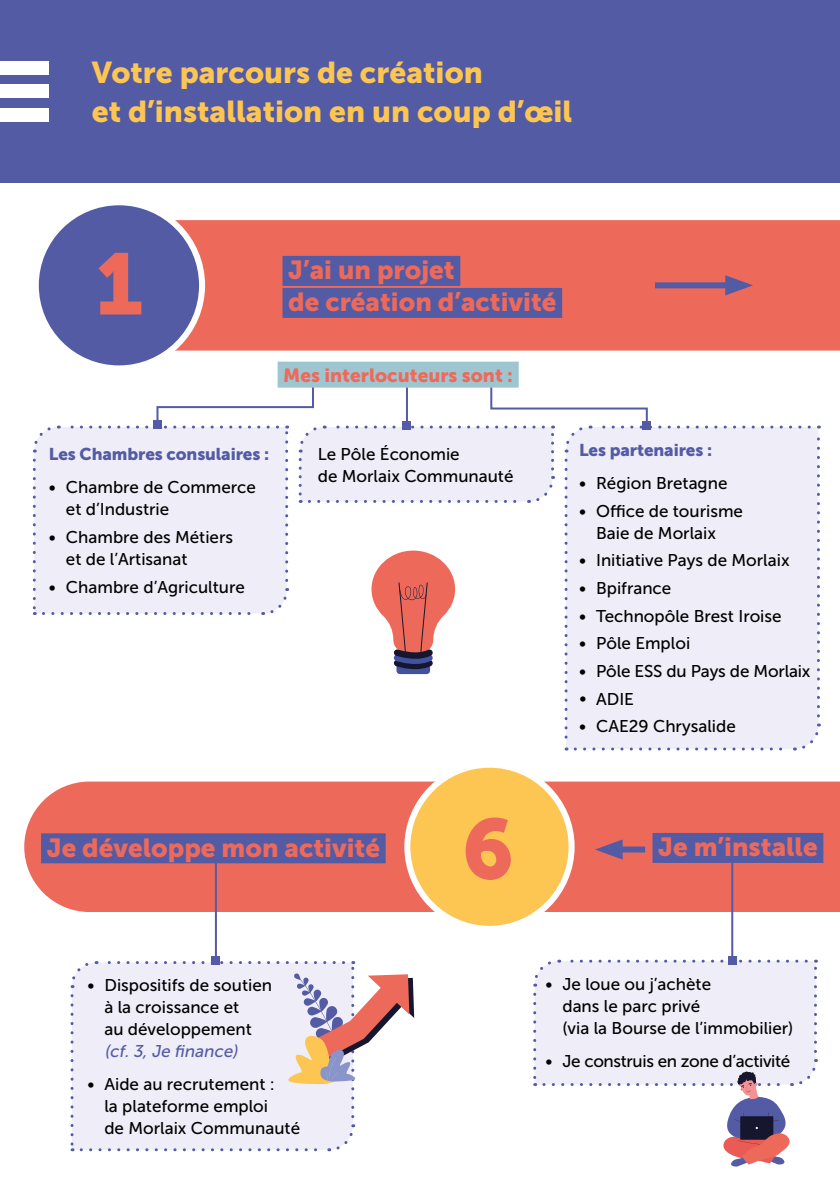
<style>
.page{position:relative;width:840px;height:1191px;background:#fff}
.page>*{position:absolute;margin:0;border:0;box-sizing:border-box;transform-origin:0 0}
.t1{font:86.2px "Museo Sans 900";color:#ed6a5b}
.t2{font:84.4px "Museo Sans 900";color:#ed6a5b}
.t3{font:30px/39px "Museo Sans 900";color:#fdc652}
.t4{font:26px/32px "Museo Sans 900";color:#ed6a5b}
.t5{font:19px "Museo Sans 900";color:#ed6a5b}
.t6{font:17px/22px "Museo Sans 500";color:#000}
.t7{font:17px "Museo Sans 900";letter-spacing:-.005em;color:#545ba5}
.t8{font:17px "Museo Sans 500";letter-spacing:-.02em;color:#000}
.t9{font:italic 17px "Museo Sans 500";color:#545ba5}
</style>
<div class="page">
<div style="left:0;top:0;width:839px;height:183px;background:#545ba5"></div>
<div style="left:0;top:61px;width:48px;height:13px;background:#fff"></div>
<div style="left:0;top:85px;width:48px;height:13px;background:#fff"></div>
<div style="left:0;top:109px;width:48px;height:13px;background:#fff"></div>
<div style="left:175px;top:220px;width:664px;height:130px;background:#ed6a5b"></div>
<div style="left:24px;top:781px;width:815px;height:131px;background:#ed6a5b"></div>
<div style="left:654px;top:282px;width:81px;height:6px;background:#545ba5"></div>
<svg style="left:724px;top:275px;width:28px;height:20px"></svg>
<div style="left:611px;top:846px;width:33px;height:6px;background:#545ba5"></div>
<svg style="left:594px;top:839px;width:28px;height:20px"></svg>
<div style="left:36px;top:202px;width:166px;height:166px;background:#545ba5;border-radius:50%"></div>
<div style="left:33px;top:199px;width:172px;height:172px;border:6px solid #fff;border-radius:50%"></div>
<div style="left:407px;top:764px;width:164px;height:165px;background:#fdc652;border-radius:50%"></div>
<div style="left:404px;top:761px;width:170px;height:171px;border:6px solid #fff;border-radius:50%"></div>
<div style="left:282px;top:256px;width:178px;height:30px;background:#545ba5"></div>
<div style="left:282px;top:288px;width:280px;height:30px;background:#545ba5"></div>
<div style="left:652px;top:833px;width:170px;height:30px;background:#545ba5"></div>
<div style="left:41px;top:833px;width:344px;height:30px;background:#545ba5"></div>
<hr style="left:730px;top:862px;width:2px;height:98px;background:#545ba5">
<div style="left:727px;top:956px;width:8px;height:8px;background:#545ba5"></div>
<hr style="left:215px;top:862px;width:2px;height:98px;background:#545ba5">
<div style="left:212px;top:956px;width:8px;height:8px;background:#545ba5"></div>
<div style="left:277px;top:361px;width:241px;height:26px;background:#9ec6d1"></div>
<svg style="left:533px;top:959px;width:285px;height:208px"></svg>
<svg style="left:70px;top:960px;width:344px;height:191px"></svg>
<div style="left:332px;top:1072px;width:6px;height:7px;background:#8894ca"></div>
<svg style="left:32px;top:384px;width:789px;height:367px"></svg>
<h3 class="t3" style="left:92px;top:53px;width:481px">Votre parcours de création<br>et d’installation en un coup d’œil</h3>
<h1 class="t1" style="left:95px;top:235px;width:49px">1</h1>
<h3 class="t4" style="left:288px;top:254px;width:269px">J’ai un projet<br>de création d’activité</h3>
<p class="t5" style="left:283px;top:364px;width:231px">Mes interlocuteurs sont :</p>
<p class="t7" style="left:49px;top:444px;width:222px">Les Chambres consulaires :</p>
<p class="t6" style="left:66px;top:476px;width:191px;text-indent:-17px">• Chambre de Commerce et d’Industrie</p>
<p class="t6" style="left:66px;top:526px;width:168px;text-indent:-17px">• Chambre des Métiers et de l’Artisanat</p>
<p class="t6" style="left:49px;top:576px;width:197px">• Chambre d’Agriculture</p>
<p class="t6" style="left:317px;top:443px;width:197px">Le Pôle Économie<br>de Morlaix Communauté</p>
<p class="t7" style="left:578px;top:440px;width:135px">Les partenaires :</p>
<p class="t6" style="left:578px;top:472px;width:150px">• Région Bretagne</p>
<p class="t6" style="left:578px;top:500px;width:165px;text-align:center">• Office de tourisme<br>Baie de Morlaix</p>
<p class="t6" style="left:578px;top:549px;width:212px">• Initiative Pays de Morlaix</p>
<p class="t6" style="left:578px;top:577px;width:94px">• Bpifrance</p>
<p class="t6" style="left:578px;top:605px;width:204px">• Technopôle Brest Iroise</p>
<p class="t6" style="left:578px;top:632px;width:113px">• Pôle Emploi</p>
<p class="t6" style="left:578px;top:660px;width:233px">• Pôle ESS du Pays de Morlaix</p>
<p class="t6" style="left:578px;top:688px;width:56px">• ADIE</p>
<p class="t6" style="left:578px;top:715px;width:158px">• CAE29 Chrysalide</p>
<h2 class="t2" style="left:461px;top:801px;width:54px">6</h2>
<h3 class="t4" style="left:47px;top:831px;width:334px">Je développe mon activité</h3>
<h3 class="t4" style="left:657px;top:831px;width:161px">Je m’installe</h3>
<p class="t6" style="left:104px;top:974px;width:169px;text-indent:-17px">• Dispositifs de soutien à la croissance et<br>au développement</p>
<p class="t9" style="left:104px;top:1041px;width:138px">(cf. 3, Je finance)</p>
<p class="t6" style="left:104px;top:1073px;width:197px;text-indent:-17px">• Aide au recrutement :<br>la plateforme emploi<br>de Morlaix Communauté</p>
<p class="t6" style="left:562px;top:972px;width:232px;text-indent:-17px">• Je loue ou j’achète<br>dans le parc privé<br>(via la Bourse de l’immobilier)</p>
<p class="t8" style="left:545px;top:1051px;width:246px">• Je construis en zone d’activité</p>
</div>
